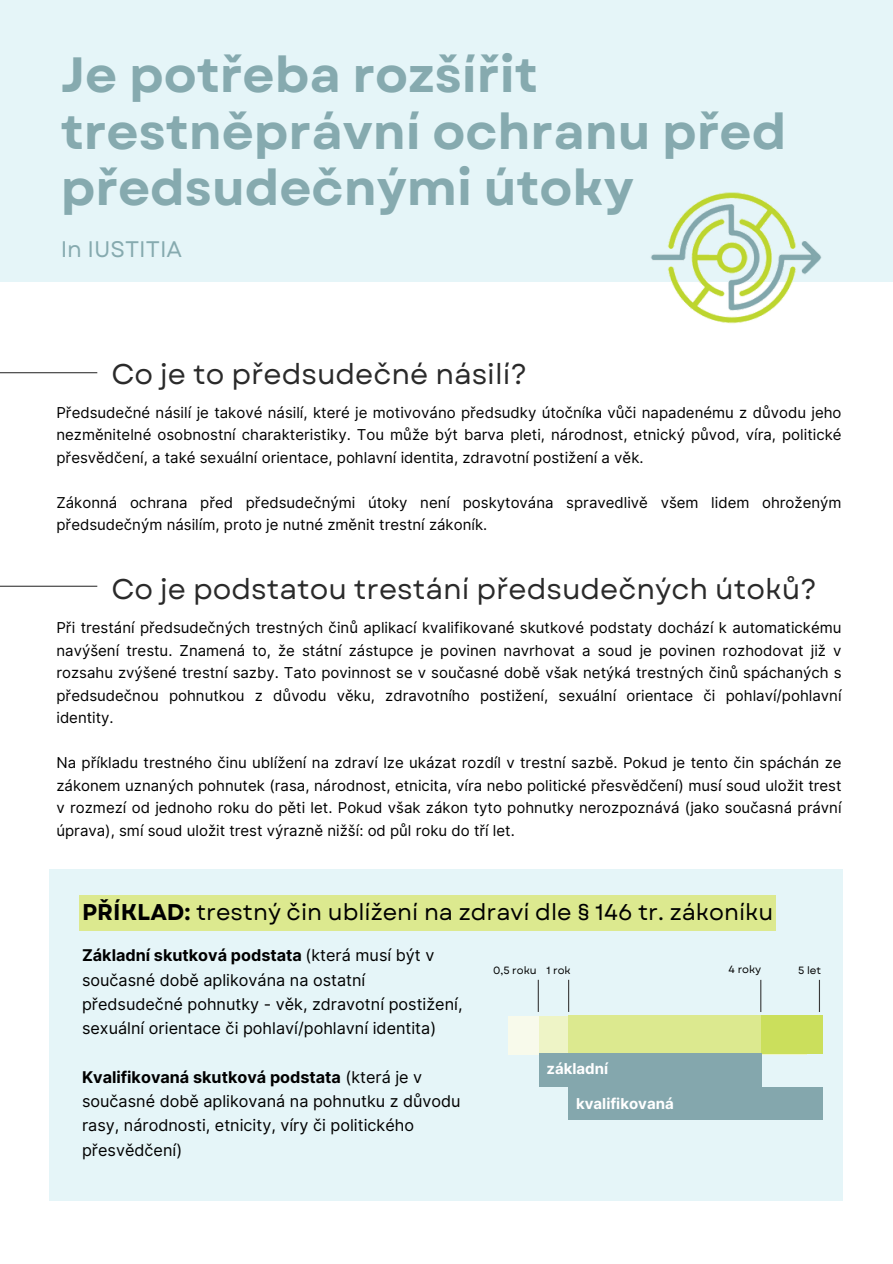
<style>
.page{position:relative;width:893px;height:1264px;background:#fff}
.page>*{position:absolute;margin:0;border:0;box-sizing:border-box;transform-origin:0 0}
.t1{font:700 49.5px/56.2px "Garet";color:#86aaaf}
.t2{font:28.5px "Garet";color:#2a2a2a}
.t3{font:22.8px "Garet";color:#000}
.t4{font:22.5px "Garet";color:#86aaaf}
.t5{font:16.2px/24.3px "Inter";color:#000}
.t6{font:15px/22.5px "Inter";color:#000;text-align:justify}
.t7{font:700 15px "Inter";color:#fff}
.t8{font:10.5px "Garet";color:#000}
.s1{font-weight:700}
</style>
<div class="page">
<div style="left:0;top:0;width:892px;height:1262px;background:#e5f5f8"></div>
<div style="left:0;top:282px;width:892px;height:980px;background:#fff"></div>
<div style="left:49px;top:869px;width:794px;height:331px;background:#e5f5f8"></div>
<hr style="left:0;top:372px;width:97px;height:1px;background:#393939">
<hr style="left:0;top:585px;width:97px;height:2px;background:#393939">
<div style="left:508px;top:1015px;width:257px;height:39px;background:#f8faeb"></div>
<div style="left:539px;top:1015px;width:267px;height:39px;background:#eef4c6"></div>
<div style="left:568px;top:1015px;width:243px;height:39px;background:#dce98f"></div>
<div style="left:761px;top:1015px;width:61px;height:38px;background:#cbdf5c"></div>
<img style="left:651px;top:192px;width:171px;height:132px">
<hr style="left:537px;top:979px;width:2px;height:32px;background:#393939">
<hr style="left:818px;top:979px;width:2px;height:33px;background:#393939">
<div style="left:539px;top:1053px;width:222px;height:33px;background:#84a7ad"></div>
<hr style="left:568px;top:979px;width:1px;height:32px;background:#393939">
<div style="left:79px;top:894px;width:696px;height:36px;background:#dce98f"></div>
<div style="left:568px;top:1086px;width:254px;height:33px;background:#84a7ad"></div>
<hr style="left:760px;top:979px;width:1px;height:33px;background:#393939">
<p class="t1" style="left:61px;top:47px;width:727px">Je potřeba rozšířit trestněprávní ochranu před předsudečnými útoky</p>
<p class="t4" style="left:61px;top:233px;width:123px">In IUSTITIA</p>
<p class="t2" style="left:111px;top:353px;width:417px">Co je to předsudečné násilí?</p>
<p class="t6" style="left:56px;top:401px;width:786px">Předsudečné násilí je takové násilí, které je motivováno předsudky útočníka vůči napadenému z důvodu jeho nezměnitelné osobnostní charakteristiky. Tou může být barva pleti, národnost, etnický původ, víra, politické přesvědčení, a také sexuální orientace, pohlavní identita, zdravotní postižení a věk.</p>
<p class="t6" style="left:56px;top:491px;width:786px">Zákonná ochrana před předsudečnými útoky není poskytována spravedlivě všem lidem ohroženým předsudečným násilím, proto je nutné změnit trestní zákoník.</p>
<p class="t2" style="left:111px;top:569px;width:707px">Co je podstatou trestání předsudečných útoků?</p>
<p class="t6" style="left:56px;top:616px;width:786px">Při trestání předsudečných trestných činů aplikací kvalifikované skutkové podstaty dochází k automatickému navýšení trestu. Znamená to, že státní zástupce je povinen navrhovat a soud je povinen rozhodovat již v rozsahu zvýšené trestní sazby. Tato povinnost se v současné době však netýká trestných činů spáchaných s předsudečnou pohnutkou z důvodu věku, zdravotního postižení, sexuální orientace či pohlaví/pohlavní identity.</p>
<p class="t6" style="left:56px;top:751px;width:786px">Na příkladu trestného činu ublížení na zdraví lze ukázat rozdíl v trestní sazbě. Pokud je tento čin spáchán ze zákonem uznaných pohnutek (rasa, národnost, etnicita, víra nebo politické přesvědčení) musí soud uložit trest v rozmezí od jednoho roku do pěti let. Pokud však zákon tyto pohnutky nerozpoznává (jako současná právní úprava), smí soud uložit trest výrazně nižší: od půl roku do tří let.</p>
<p class="t3" style="left:82px;top:895px;width:692px"><span class="s1">PŘÍKLAD:</span> trestný čin ublížení na zdraví dle § 146 tr. zákoníku</p>
<p class="t5" style="left:82px;top:943px;width:382px"><span class="s1">Základní skutková podstata</span> (která musí být v současné době aplikována na ostatní předsudečné pohnutky - věk, zdravotní postižení, sexuální orientace či pohlaví/pohlavní identita)</p>
<p class="t5" style="left:82px;top:1064px;width:380px"><span class="s1">Kvalifikovaná skutková podstata</span> (která je v současné době aplikovaná na pohnutku z důvodu rasy, národnosti, etnicity, víry či politického přesvědčení)</p>
<p class="t8" style="left:493px;top:962px;width:45px">0,5 roku</p>
<p class="t8" style="left:546px;top:962px;width:26px">1 rok</p>
<p class="t8" style="left:728px;top:962px;width:34px">4 roky</p>
<p class="t8" style="left:798px;top:962px;width:25px">5 let</p>
<p class="t7" style="left:546px;top:1059px;width:63px">základní</p>
<p class="t7" style="left:576px;top:1094px;width:99px">kvalifikovaná</p>
</div>
